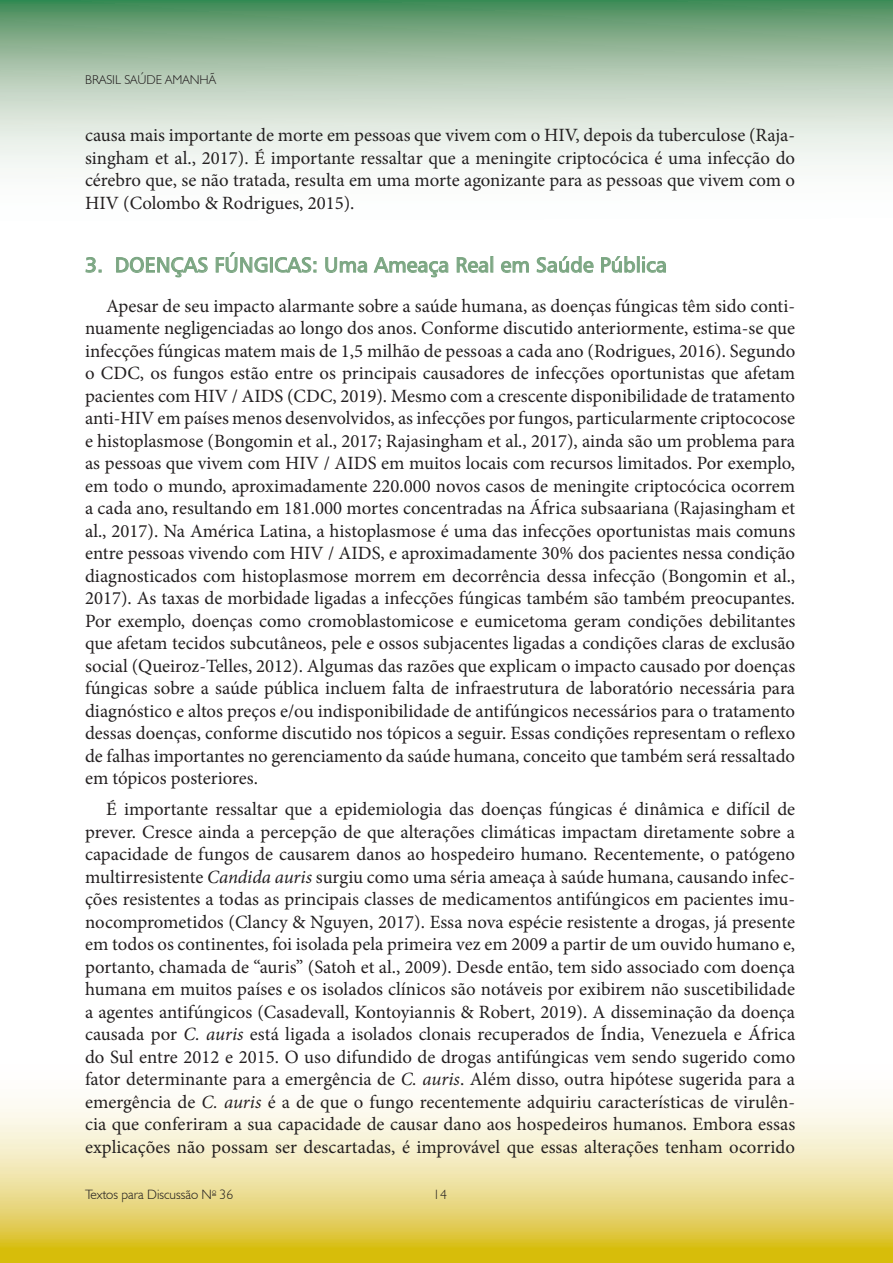
<style>
.page{position:relative;width:893px;height:1263px;background:#fff}
.page>*{position:absolute;margin:0;border:0;box-sizing:border-box;transform-origin:0 0}
.t1{font:21px "Humanist 777 BT Roman B";color:#7ba682}
.t2{font:18.75px/22.5px "Minion Pro";color:#231f20;text-align:justify}
.t3{font:300 13.5px "Humanist 521 BT";color:#231f20}
.t4{font:300 12.75px "Humanist 521 BT";color:#231f20}
.s1{font-style:italic}
</style>
<div class="page">
<svg style="left:0;top:1099px;width:892px;height:164px;background:#ecdf95"></svg>
<svg style="left:892px;top:1099px;width:1px;height:164px"></svg>
<svg style="left:0;top:0;width:893px;height:168px;background:#b2ccb6"></svg>
<svg style="left:86px;top:257px;width:15px;height:16px"></svg>
<svg style="left:116px;top:256px;width:92px;height:22px"></svg>
<svg style="left:216px;top:252px;width:51px;height:21px"></svg>
<div style="left:270px;top:257px;width:3px;height:15px;border:1px solid #7ba682"></div>
<svg style="left:275px;top:257px;width:41px;height:16px"></svg>
<svg style="left:325px;top:257px;width:42px;height:16px"></svg>
<svg style="left:374px;top:257px;width:74px;height:20px"></svg>
<svg style="left:457px;top:256px;width:36px;height:17px"></svg>
<svg style="left:501px;top:261px;width:28px;height:12px"></svg>
<svg style="left:537px;top:256px;width:57px;height:17px"></svg>
<svg style="left:601px;top:256px;width:65px;height:17px"></svg>
<p class="t4" style="left:85px;top:72px;width:132px">BRASIL SAÚDE AMANHÃ</p>
<p class="t2" style="left:85px;top:124px;width:712px">causa mais importante de morte em pessoas que vivem com o HIV, depois da tuberculose (Raja&shy;singham et al., 2017). É importante ressaltar que a meningite criptocócica é uma infecção do cérebro que, se não tratada, resulta em uma morte agonizante para as pessoas que vivem com o HIV (Colombo &amp; Rodrigues, 2015).</p>
<p class="t1" style="left:85px;top:252px;width:583px">3. DOENÇAS FÚNGICAS: Uma Ameaça Real em Saúde Pública</p>
<p class="t2" style="left:85px;top:295px;width:712px;text-indent:21px">Apesar de seu impacto alarmante sobre a saúde humana, as doenças fúngicas têm sido conti&shy;nuamente negligenciadas ao longo dos anos. Conforme discutido anteriormente, estima-se que infecções fúngicas matem mais de 1,5 milhão de pessoas a cada ano (Rodrigues, 2016). Segundo o CDC, os fungos estão entre os principais causadores de infecções oportunistas que afetam pacientes com HIV / AIDS (CDC, 2019). Mesmo com a crescente disponibilidade de tratamento anti-HIV em países menos desenvolvidos, as infecções por fungos, particularmente criptococose e histoplasmose (Bongomin et al., 2017; Rajasingham et al., 2017), ainda são um problema para as pessoas que vivem com HIV / AIDS em muitos locais com recursos limitados. Por exemplo, em todo o mundo, aproximadamente 220.000 novos casos de meningite criptocócica ocorrem a cada ano, resultando em 181.000 mortes concentradas na África subsaariana (Rajasingham et al., 2017). Na América Latina, a histoplasmose é uma das infecções oportunistas mais comuns entre pessoas vivendo com HIV / AIDS, e aproximadamente 30% dos pacientes nessa condição diagnosticados com histoplasmose morrem em decorrência dessa infecção (Bongomin et al., 2017). As taxas de morbidade ligadas a infecções fúngicas também são também preocupantes.<br>Por exemplo, doenças como cromoblastomicose e eumicetoma geram condições debilitantes que afetam tecidos subcutâneos, pele e ossos subjacentes ligadas a condições claras de exclusão social (Queiroz-Telles, 2012). Algumas das razões que explicam o impacto causado por doenças fúngicas sobre a saúde pública incluem falta de infraestrutura de laboratório necessária para diagnóstico e altos preços e/ou indisponibilidade de antifúngicos necessários para o tratamento dessas doenças, conforme discutido nos tópicos a seguir. Essas condições representam o reflexo de falhas importantes no gerenciamento da saúde humana, conceito que também será ressaltado em tópicos posteriores.</p>
<p class="t2" style="left:85px;top:798px;width:712px;text-indent:21px">É importante ressaltar que a epidemiologia das doenças fúngicas é dinâmica e difícil de prever. Cresce ainda a percepção de que alterações climáticas impactam diretamente sobre a capacidade de fungos de causarem danos ao hospedeiro humano. Recentemente, o patógeno multirresistente <span class="s1">Candida auris</span> surgiu como uma séria ameaça à saúde humana, causando infec&shy;ções resistentes a todas as principais classes de medicamentos antifúngicos em pacientes imu&shy;nocomprometidos (Clancy &amp; Nguyen, 2017). Essa nova espécie resistente a drogas, já presente em todos os continentes, foi isolada pela primeira vez em 2009 a partir de um ouvido humano e, portanto, chamada de “auris” (Satoh et al., 2009). Desde então, tem sido associado com doença humana em muitos países e os isolados clínicos são notáveis por exibirem não suscetibilidade a agentes antifúngicos (Casadevall, Kontoyiannis &amp; Robert, 2019). A disseminação da doença causada por <span class="s1">C. auris</span> está ligada a isolados clonais recuperados de Índia, Venezuela e África do Sul entre 2012 e 2015. O uso difundido de drogas antifúngicas vem sendo sugerido como fator determinante para a emergência de <span class="s1">C. auris</span>. Além disso, outra hipótese sugerida para a emergência de <span class="s1">C. auris</span> é a de que o fungo recentemente adquiriu características de virulên&shy;cia que conferiram a sua capacidade de causar dano aos hospedeiros humanos. Embora essas explicações não possam ser descartadas, é improvável que essas alterações tenham ocorrido</p>
<p class="t3" style="left:85px;top:1186px;width:150px">Textos para Discussão N<sup>o</sup> 36</p>
<p class="t3" style="left:433px;top:1186px;width:15px">14</p>
</div>
